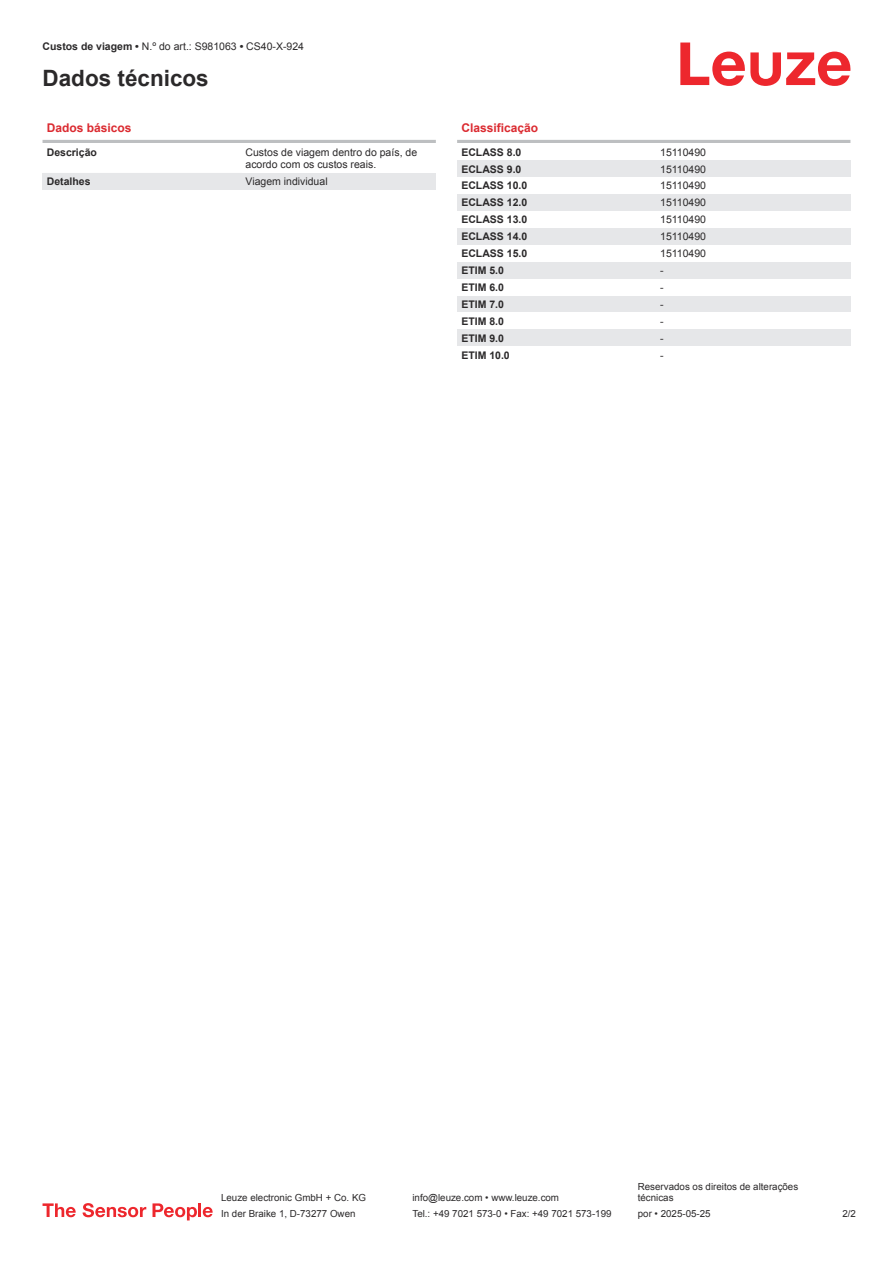
<style>
.page{position:relative;width:893px;height:1263px;background:#fff}
.page>*{position:absolute;margin:0;border:0;box-sizing:border-box;transform-origin:0 0}
.t1{font:700 22.5px "Arial";color:#2b292a}
.t2{font:700 12px "Arial";color:#db2a30}
.t3{font:10.5px/12.6px "Arial";color:#2b292a}
.t4{font:700 10.5px "Arial";color:#2b292a}
.t5{font:9.75px/11.7px "Arial";color:#2b292a}
.s1{font-weight:700}
</style>
<div class="page">
<svg style="left:680px;top:43px;width:170px;height:43px"></svg>
<hr style="left:43px;top:140px;width:393px;height:3px;background:#bdbfc1">
<div style="left:43px;top:173px;width:199px;height:17px;background:#e6e7e9"></div>
<div style="left:242px;top:173px;width:194px;height:17px;background:#e6e7e9"></div>
<hr style="left:457px;top:140px;width:393px;height:3px;background:#bdbfc1">
<div style="left:457px;top:160px;width:200px;height:17px;background:#e6e7e9"></div>
<div style="left:657px;top:160px;width:193px;height:17px;background:#e6e7e9"></div>
<div style="left:457px;top:194px;width:200px;height:17px;background:#e6e7e9"></div>
<div style="left:657px;top:194px;width:193px;height:17px;background:#e6e7e9"></div>
<div style="left:457px;top:228px;width:200px;height:17px;background:#e6e7e9"></div>
<div style="left:657px;top:228px;width:193px;height:17px;background:#e6e7e9"></div>
<div style="left:457px;top:262px;width:200px;height:17px;background:#e6e7e9"></div>
<div style="left:657px;top:262px;width:193px;height:17px;background:#e6e7e9"></div>
<div style="left:457px;top:296px;width:200px;height:16px;background:#e6e7e9"></div>
<div style="left:657px;top:296px;width:193px;height:16px;background:#e6e7e9"></div>
<div style="left:457px;top:329px;width:200px;height:17px;background:#e6e7e9"></div>
<div style="left:657px;top:329px;width:193px;height:17px;background:#e6e7e9"></div>
<svg style="left:43px;top:1203px;width:33px;height:14px"></svg>
<svg style="left:83px;top:1203px;width:63px;height:14px"></svg>
<svg style="left:153px;top:1203px;width:44px;height:17px"></svg>
<hr style="left:198px;top:1203px;width:3px;height:14px;background:#ed272d">
<svg style="left:203px;top:1207px;width:10px;height:10px"></svg>
<p class="t3" style="left:43px;top:41px;width:263px"><span class="s1">Custos de viagem •</span> N.º do art.: S981063 <span class="s1">•</span> CS40-X-924</p>
<h1 class="t1" style="left:43px;top:70px;width:168px">Dados técnicos</h1>
<p class="t2" style="left:47px;top:123px;width:86px">Dados básicos</p>
<p class="t4" style="left:47px;top:148px;width:52px">Descrição</p>
<p class="t3" style="left:246px;top:147px;width:173px">Custos de viagem dentro do país, de acordo com os custos reais.</p>
<p class="t4" style="left:47px;top:177px;width:45px">Detalhes</p>
<p class="t3" style="left:246px;top:176px;width:84px">Viagem individual</p>
<p class="t2" style="left:461px;top:123px;width:78px">Classificação</p>
<p class="t4" style="left:461px;top:148px;width:62px">ECLASS 8.0</p>
<p class="t3" style="left:660px;top:147px;width:47px">15110490</p>
<p class="t4" style="left:461px;top:165px;width:62px">ECLASS 9.0</p>
<p class="t3" style="left:660px;top:164px;width:47px">15110490</p>
<p class="t4" style="left:461px;top:182px;width:67px">ECLASS 10.0</p>
<p class="t3" style="left:660px;top:180px;width:47px">15110490</p>
<p class="t4" style="left:461px;top:199px;width:67px">ECLASS 12.0</p>
<p class="t3" style="left:660px;top:197px;width:47px">15110490</p>
<p class="t4" style="left:461px;top:216px;width:67px">ECLASS 13.0</p>
<p class="t3" style="left:660px;top:214px;width:47px">15110490</p>
<p class="t4" style="left:461px;top:233px;width:67px">ECLASS 14.0</p>
<p class="t3" style="left:660px;top:231px;width:47px">15110490</p>
<p class="t4" style="left:461px;top:249px;width:67px">ECLASS 15.0</p>
<p class="t3" style="left:660px;top:248px;width:47px">15110490</p>
<p class="t4" style="left:461px;top:266px;width:44px">ETIM 5.0</p>
<p class="t3" style="left:660px;top:265px;width:5px">-</p>
<p class="t4" style="left:461px;top:283px;width:44px">ETIM 6.0</p>
<p class="t3" style="left:660px;top:282px;width:5px">-</p>
<p class="t4" style="left:461px;top:300px;width:44px">ETIM 7.0</p>
<p class="t3" style="left:660px;top:299px;width:5px">-</p>
<p class="t4" style="left:461px;top:317px;width:44px">ETIM 8.0</p>
<p class="t3" style="left:660px;top:316px;width:5px">-</p>
<p class="t4" style="left:461px;top:334px;width:44px">ETIM 9.0</p>
<p class="t3" style="left:660px;top:333px;width:5px">-</p>
<p class="t4" style="left:461px;top:351px;width:50px">ETIM 10.0</p>
<p class="t3" style="left:660px;top:349px;width:5px">-</p>
<p class="t5" style="left:221px;top:1193px;width:146px">Leuze electronic GmbH + Co. KG</p>
<p class="t5" style="left:412px;top:1193px;width:148px">info@leuze.com • www.leuze.com</p>
<p class="t5" style="left:638px;top:1181px;width:162px">Reservados os direitos de alterações técnicas</p>
<p class="t5" style="left:221px;top:1209px;width:136px">In der Braike 1, D-73277 Owen</p>
<p class="t5" style="left:412px;top:1209px;width:201px">Tel.: +49 7021 573-0 • Fax: +49 7021 573-199</p>
<p class="t5" style="left:638px;top:1209px;width:74px">por • 2025-05-25</p>
<p class="t5" style="left:842px;top:1209px;width:15px">2 /2</p>
</div>
